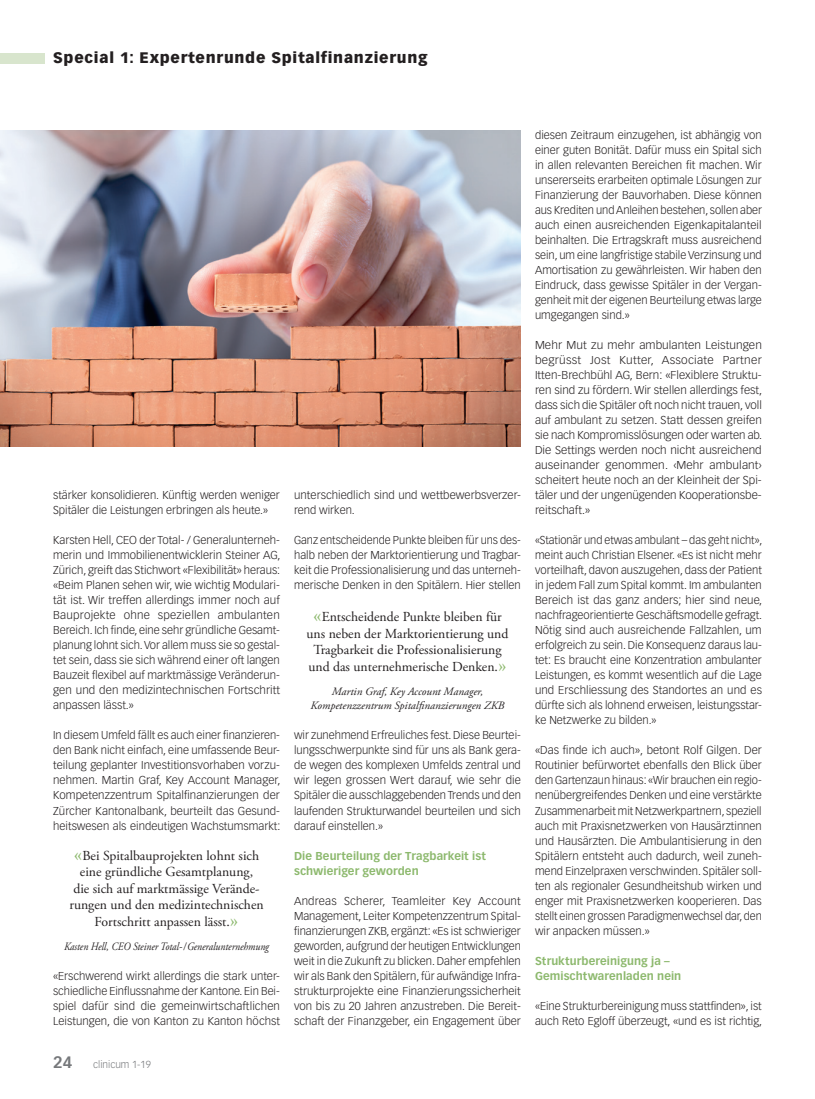
<style>
.page{position:relative;width:815px;height:1099px;background:#fff}
.page>*{position:absolute;margin:0;border:0;box-sizing:border-box;transform-origin:0 0}
.t1{font:900 15px "Vectora LT Std";letter-spacing:.05em;color:#231f20}
.Legende{font:13.75px/16.5px "Adobe Garamond Pro";color:#231f20;text-align:center}
.Lauftext{font:300 11.25px/15px "Vectora LT Std";color:#231f20;text-align:justify}
.Lauftext-2{font:300 11.25px/15px "Vectora LT Std";color:#231f20;text-align:justify;scale:1.05 1}
.ZT_Special{font:700 11.25px/15px "Vectora LT Std";letter-spacing:.005em;color:#8db96e}
.Legende-2{font:italic 11.25px/13.8px "Adobe Garamond Pro";color:#231f20;text-align:center}
.Legende-3{font:italic 11.25px "Adobe Garamond Pro";color:#231f20;scale:.88 1}
.t2{font:300 10px "Vectora LT Std";color:#76787b}
.s1{font-size:22.5px;color:#8db96e}
.s2{font-weight:700;font-size:16.25px}
</style>
<div class="page">
<div style="left:0;top:53px;width:45px;height:10px;background:#d8e5cd"></div>
<img style="left:0;top:130px;width:521px;height:316px">
<h1 class="t1" style="left:53px;top:49px;width:376px">Special 1: Expertenrunde Spitalfinanzierung</h1>
<p class="Lauftext" style="left:53px;top:488px;width:228px">stärker konsolidieren. Künftig werden weniger<br>Spitäler die Leistungen erbringen als heute.»</p>
<p class="Lauftext" style="left:53px;top:533px;width:229px">Karsten Hell, CEO der Total- / Generalunterneh&shy;merin und Immobilienentwicklerin Steiner AG, Zürich, greift das Stichwort «Flexibilität» heraus: «Beim Planen sehen wir, wie wichtig Modulari&shy;tät ist. Wir treffen allerdings immer noch auf Bauprojekte ohne speziellen ambulanten Bereich. Ich finde, eine sehr gründliche Gesamt&shy;planung lohnt sich. Vor allem muss sie so gestal&shy;tet sein, dass sie sich während einer oft langen Bauzeit flexibel auf marktmässige Veränderun&shy;gen und den medizintechnischen Fortschritt anpassen lässt.»</p>
<p class="Lauftext" style="left:53px;top:728px;width:229px">In diesem Umfeld fällt es auch einer finanzieren&shy;den Bank nicht einfach, eine umfassende Beur&shy;teilung geplanter Investitionsvorhaben vorzu&shy;nehmen. Martin Graf, Key Account Manager, Kompetenzzentrum Spitalfinanzierungen der Zürcher Kantonalbank, beurteilt das Gesund&shy;heitswesen als eindeutigen Wachstumsmarkt:</p>
<p class="Legende" style="left:69px;top:847px;width:196px"><span class="s1">«</span>Bei Spitalbauprojekten lohnt sich eine gründliche Gesamtplanung,<br>die sich auf marktmässige Verände&shy;rungen und den medizintechnischen Fortschritt anpassen lässt.<span class="s1">»</span></p>
<p class="Legende-3" style="left:64px;top:939px;width:235px">Kasten Hell, CEO Steiner Total-/Generalunternehmung</p>
<p class="Lauftext" style="left:53px;top:968px;width:228px">«Erschwerend wirkt allerdings die stark unter&shy;schiedliche Einflussnahme der Kantone. Ein Bei&shy;spiel dafür sind die gemeinwirtschaftlichen Leistungen, die von Kanton zu Kanton höchst</p>
<p class="t2" style="left:53px;top:1058px;width:99px"><span class="s2">24</span> clinicum 1-19</p>
<p class="Lauftext" style="left:294px;top:488px;width:228px">unterschiedlich sind und wettbewerbsverzer&shy;rend wirken.</p>
<p class="Lauftext" style="left:294px;top:533px;width:228px">Ganz entscheidende Punkte bleiben für uns des&shy;halb neben der Marktorientierung und Tragbar&shy;keit die Professionalisierung und das unterneh&shy;merische Denken in den Spitälern. Hier stellen</p>
<p class="Legende" style="left:307px;top:609px;width:203px"><span class="s1">«</span>Entscheidende Punkte bleiben für uns neben der Marktorientierung und Tragbarkeit die Professionalisierung und das unternehmerische Denken.<span class="s1">»</span></p>
<p class="Legende-2" style="left:311px;top:685px;width:195px">Martin Graf, Key Account Manager,<br>Kompetenzzentrum Spitalfinanzierungen ZKB</p>
<p class="Lauftext" style="left:294px;top:728px;width:228px">wir zunehmend Erfreuliches fest. Diese Beurtei&shy;lungsschwerpunkte sind für uns als Bank gera&shy;de wegen des komplexen Umfelds zentral und wir legen grossen Wert darauf, wie sehr die Spitäler die ausschlaggebenden Trends und den laufenden Strukturwandel beurteilen und sich darauf einstellen.»</p>
<p class="ZT_Special" style="left:294px;top:848px;width:193px">Die Beurteilung der Tragbarkeit ist schwieriger geworden</p>
<p class="Lauftext" style="left:294px;top:893px;width:228px">Andreas Scherer, Teamleiter Key Account Management, Leiter Kompetenzzentrum Spital&shy;finanzierungen ZKB, ergänzt: «Es ist schwieriger geworden, aufgrund der heutigen Entwicklungen weit in die Zukunft zu blicken. Daher empfehlen wir als Bank den Spitälern, für aufwändige Infra&shy;strukturprojekte eine Finanzierungssicherheit von bis zu 20 Jahren anzustreben. Die Bereit&shy;schaft der Finanzgeber, ein Engagement über</p>
<p class="Lauftext" style="left:535px;top:128px;width:228px">diesen Zeitraum einzugehen, ist abhängig von einer guten Bonität. Dafür muss ein Spital sich in allen relevanten Bereichen fit machen. Wir unsererseits erarbeiten optimale Lösungen zur Finanzierung der Bauvorhaben. Diese können aus Krediten und Anleihen bestehen, sollen aber auch einen ausreichenden Eigenkapitalanteil beinhalten. Die Ertragskraft muss ausreichend sein, um eine langfristige stabile Verzinsung und Amortisation zu gewährleisten. Wir haben den Eindruck, dass gewisse Spitäler in der Vergan&shy;genheit mit der eigenen Beurteilung etwas large umgegangen sind.»</p>
<p class="Lauftext-2" style="left:535px;top:338px;width:218px">Mehr Mut zu mehr ambulanten Leistungen begrüsst Jost Kutter, Associate Partner Itten-Brechbühl AG, Bern: «Flexiblere Struktu&shy;ren sind zu fördern. Wir stellen allerdings fest, dass sich die Spitäler oft noch nicht trauen, voll auf ambulant zu setzen. Statt dessen greifen sie nach Kompromisslösungen oder warten ab.<br>Die Settings werden noch nicht ausreichend auseinander genommen. ‹Mehr ambulant› scheitert heute noch an der Kleinheit der Spi&shy;täler und der ungenügenden Kooperationsbe&shy;reitschaft.»</p>
<p class="Lauftext" style="left:535px;top:533px;width:229px">«Stationär und etwas ambulant – das geht nicht», meint auch Christian Elsener. «Es ist nicht mehr vorteilhaft, davon auszugehen, dass der Patient in jedem Fall zum Spital kommt. Im ambulanten Bereich ist das ganz anders; hier sind neue, nachfrageorientierte Geschäftsmodelle gefragt.<br>Nötig sind auch ausreichende Fallzahlen, um erfolgreich zu sein. Die Konsequenz daraus lau&shy;tet: Es braucht eine Konzentration ambulanter Leistungen, es kommt wesentlich auf die Lage und Erschliessung des Standortes an und es dürfte sich als lohnend erweisen, leistungsstar&shy;ke Netzwerke zu bilden.»</p>
<p class="Lauftext" style="left:535px;top:743px;width:228px">«Das finde ich auch», betont Rolf Gilgen. Der Routinier befürwortet ebenfalls den Blick über den Gartenzaun hinaus: «Wir brauchen ein regio&shy;nenübergreifendes Denken und eine verstärkte Zusammenarbeit mit Netzwerkpartnern, speziell auch mit Praxisnetzwerken von Hausärztinnen und Hausärzten. Die Ambulantisierung in den Spitälern entsteht auch dadurch, weil zuneh&shy;mend Einzelpraxen verschwinden. Spitäler soll&shy;ten als regionaler Gesundheitshub wirken und enger mit Praxisnetzwerken kooperieren. Das stellt einen grossen Paradigmenwechsel dar, den wir anpacken müssen.»</p>
<p class="ZT_Special" style="left:535px;top:953px;width:148px">Strukturbereinigung ja –<br>Gemischtwarenladen nein</p>
<p class="Lauftext" style="left:535px;top:998px;width:229px">«Eine Strukturbereinigung muss stattfinden», ist auch Reto Egloff überzeugt, «und es ist richtig,</p>
</div>
